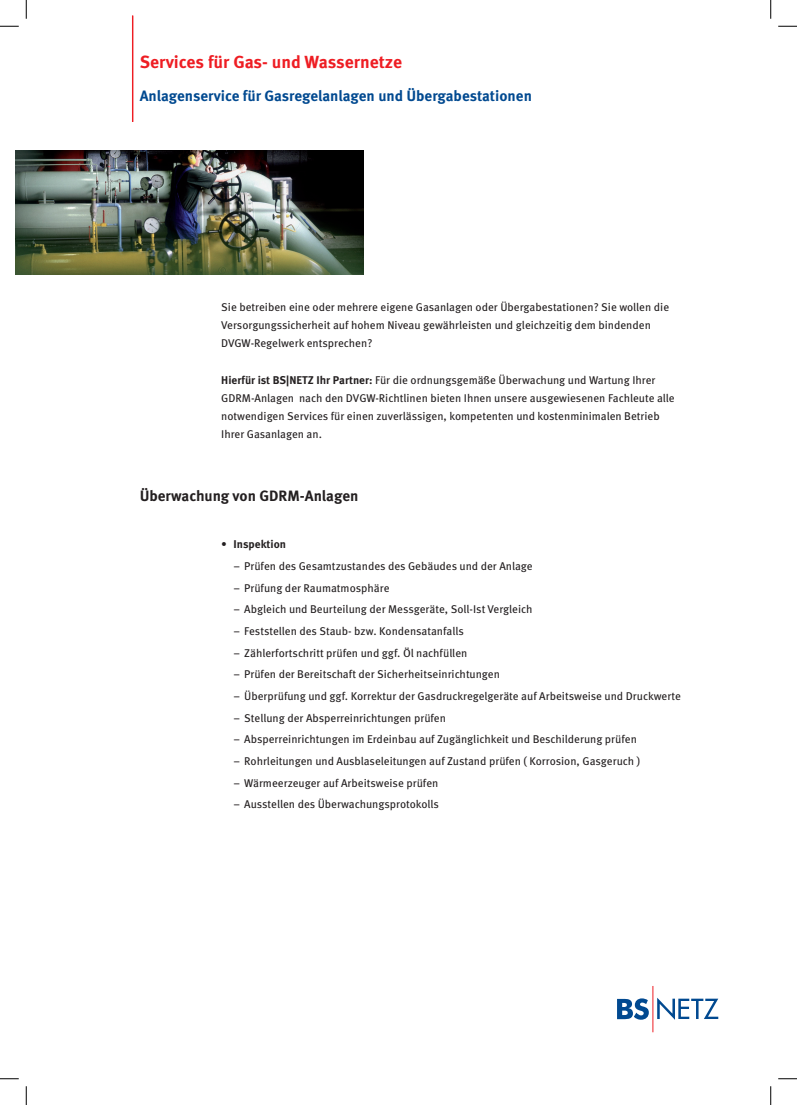
<style>
.page{position:relative;width:797px;height:1105px;background:#fff}
.page>*{position:absolute;margin:0;border:0;box-sizing:border-box;transform-origin:0 0}
.t1{font:700 17.5px "Meta Pro";color:#ee1d23}
.t2{font:700 15px "Meta Pro";color:#014990}
.t3{font:700 15px "Meta Pro";color:#231f20}
.t4{font:11.25px/18.1px "Meta Pro";color:#231f20}
.t5{font:700 11.25px "Meta Pro";color:#231f20}
.s1{font-weight:700}
.s2{font-weight:400}
</style>
<div class="page">
<svg style="left:617px;top:998px;width:31px;height:22px"></svg>
<hr style="left:652px;top:986px;width:1px;height:46px;background:#ee1d23">
<svg style="left:657px;top:998px;width:61px;height:22px"></svg>
<hr style="left:132px;top:16px;width:1px;height:106px;background:#ee1d23">
<img style="left:16px;top:150px;width:347px;height:124px">
<svg style="left:0;top:25px;width:19px;height:2px"></svg>
<svg style="left:778px;top:25px;width:19px;height:2px"></svg>
<svg style="left:0;top:1078px;width:19px;height:1px"></svg>
<svg style="left:778px;top:1078px;width:19px;height:1px"></svg>
<svg style="left:25px;top:0;width:2px;height:19px"></svg>
<svg style="left:25px;top:1086px;width:2px;height:19px"></svg>
<svg style="left:770px;top:0;width:1px;height:19px"></svg>
<svg style="left:770px;top:1086px;width:1px;height:19px"></svg>
<h1 class="t1" style="left:140px;top:51px;width:264px">Services für Gas- und Wassernetze</h1>
<h2 class="t2" style="left:140px;top:87px;width:394px">Anlagenservice für Gasregelanlagen und Übergabestationen</h2>
<p class="t4" style="left:221px;top:298px;width:449px">Sie betreiben eine oder mehrere eigene Gasanlagen oder Übergabestationen? Sie wollen die<br>Versorgungssicherheit auf hohem Niveau gewährleisten und gleichzeitig dem bindenden<br>DVGW-Regelwerk entsprechen?</p>
<p class="t4" style="left:221px;top:371px;width:455px"><span class="s1">Hierfür ist BS|NETZ Ihr Partner:</span> Für die ordnungsgemäße Überwachung und Wartung Ihrer GDRM-Anlagen nach den DVGW-Richtlinen bieten Ihnen unsere ausgewiesenen Fachleute alle notwendigen Services für einen zuverlässigen, kompetenten und kostenminimalen Betrieb Ihrer Gasanlagen an.</p>
<h2 class="t3" style="left:140px;top:486px;width:220px">Überwachung von GDRM-Anlagen</h2>
<p class="t5" style="left:221px;top:537px;width:66px"><span class="s2">•</span> Inspektion</p>
<p class="t4" style="left:234px;top:557px;width:300px">– Prüfen des Gesamtzustandes des Gebäudes und der Anlage</p>
<p class="t4" style="left:234px;top:579px;width:157px">– Prüfung der Raumatmosphäre</p>
<p class="t4" style="left:234px;top:601px;width:300px">– Abgleich und Beurteilung der Messgeräte, Soll-Ist Vergleich</p>
<p class="t4" style="left:234px;top:622px;width:232px">– Feststellen des Staub- bzw. Kondensatanfalls</p>
<p class="t4" style="left:234px;top:644px;width:235px">– Zählerfortschritt prüfen und ggf. Öl nachfüllen</p>
<p class="t4" style="left:234px;top:666px;width:268px">– Prüfen der Bereitschaft der Sicherheitseinrichtungen</p>
<p class="t4" style="left:234px;top:687px;width:449px">– Überprüfung und ggf. Korrektur der Gasdruckregelgeräte auf Arbeitsweise und Druckwerte</p>
<p class="t4" style="left:234px;top:709px;width:214px">– Stellung der Absperreinrichtungen prüfen</p>
<p class="t4" style="left:234px;top:731px;width:405px">– Absperreinrichtungen im Erdeinbau auf Zugänglichkeit und Beschilderung prüfen</p>
<p class="t4" style="left:234px;top:752px;width:408px">– Rohrleitungen und Ausblaseleitungen auf Zustand prüfen ( Korrosion, Gasgeruch )</p>
<p class="t4" style="left:234px;top:774px;width:206px">– Wärmeerzeuger auf Arbeitsweise prüfen</p>
<p class="t4" style="left:234px;top:796px;width:207px">– Ausstellen des Überwachungsprotokolls</p>
</div>
